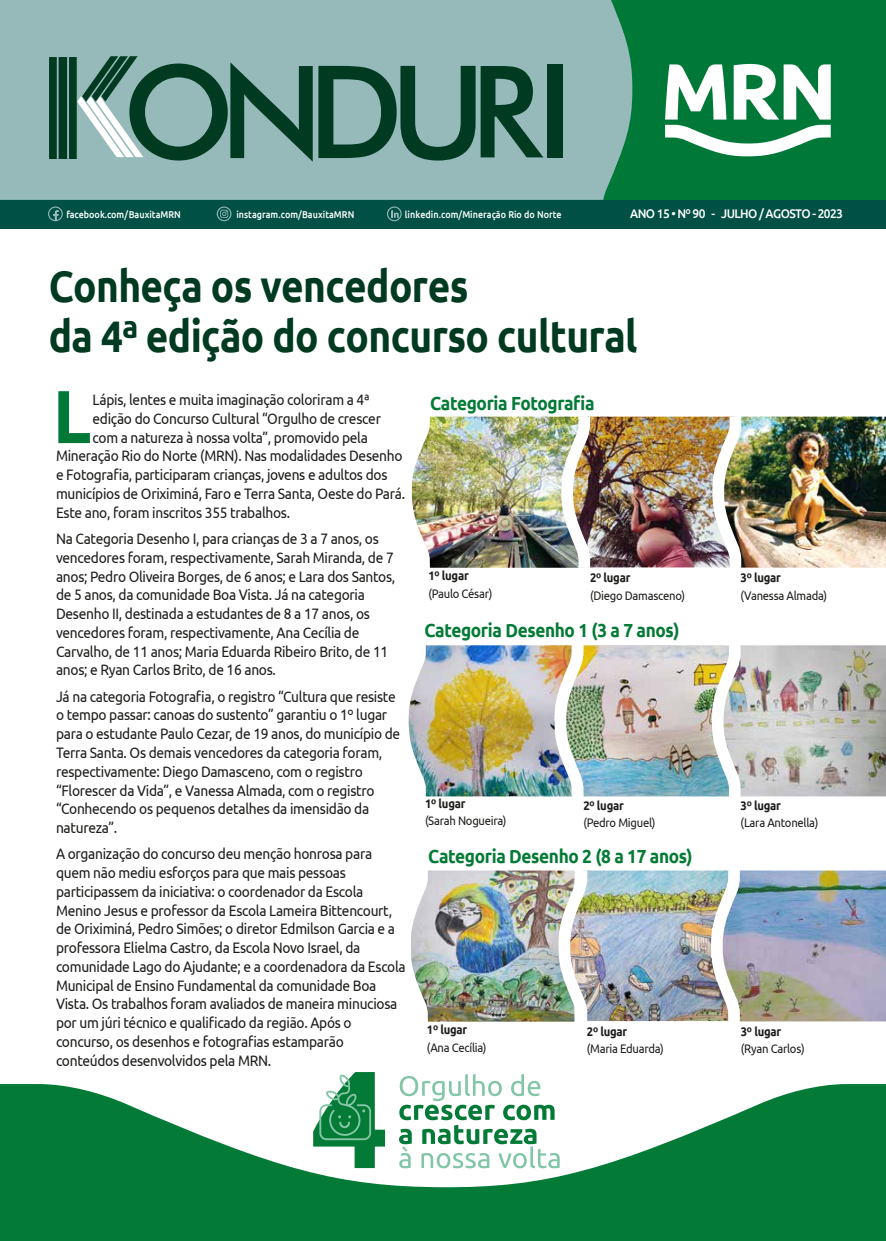
<style>
.page{position:relative;width:886px;height:1241px;background:#fff}
.page>*{position:absolute;margin:0;border:0;box-sizing:border-box;transform-origin:0 0}
.t1{font:700 74.88px "Ubuntu";color:#007938;scale:.91 1}
.t2{font:700 44.12px/50px "Ubuntu";letter-spacing:-.015em;color:#003a21;scale:.88 1}
.t3{font:700 18.88px "Ubuntu";letter-spacing:-.02em;color:#047a37;scale:.91 1}
.t4{font:15.12px/18.8px "Ubuntu";letter-spacing:-.02em;color:#1d1d1b;scale:.91 1}
.t5{font:500 12.5px "Ubuntu";letter-spacing:-.05em;color:#fff;scale:.95 1}
.t6{font:12.38px "Ubuntu";letter-spacing:-.02em;color:#1d1d1b;scale:.91 1}
.t7{font:700 12.38px "Ubuntu";letter-spacing:-.02em;color:#1d1d1b;scale:.91 1}
.t8{font:500 10px "Ubuntu";letter-spacing:.005em;color:#fff;scale:.9 1}
</style>
<div class="page">
<img style="left:409px;top:645px;width:145px;height:151px">
<img style="left:583px;top:645px;width:129px;height:151px">
<img style="left:412px;top:416px;width:149px;height:151px">
<img style="left:590px;top:416px;width:122px;height:151px">
<div style="left:0;top:0;width:886px;height:200px;background:#007938"></div>
<div style="left:0;top:0;width:632px;height:200px;background:#96b9ba"></div>
<svg style="left:665px;top:64px;width:166px;height:92px"></svg>
<div style="left:0;top:200px;width:886px;height:29px;background:#005045"></div>
<div style="left:547px;top:64px;width:15px;height:93px;background:#003a21"></div>
<svg style="left:49px;top:56px;width:426px;height:106px"></svg>
<svg style="left:481px;top:66px;width:62px;height:91px"></svg>
<svg style="left:217px;top:206px;width:14px;height:15px"></svg>
<svg style="left:387px;top:206px;width:15px;height:15px"></svg>
<svg style="left:48px;top:206px;width:15px;height:15px"></svg>
<svg style="left:400px;top:1074px;width:139px;height:9px"></svg>
<svg style="left:339px;top:1072px;width:36px;height:11px"></svg>
<svg style="left:0;top:1083px;width:886px;height:157px;fill:#047a37"></svg>
<img style="left:741px;top:416px;width:145px;height:151px">
<img style="left:712px;top:416px;width:29px;height:151px">
<img style="left:561px;top:416px;width:29px;height:151px">
<img style="left:740px;top:645px;width:146px;height:151px">
<img style="left:712px;top:645px;width:28px;height:151px">
<img style="left:411px;top:870px;width:147px;height:151px">
<img style="left:587px;top:870px;width:124px;height:150px">
<img style="left:740px;top:870px;width:146px;height:151px">
<img style="left:558px;top:870px;width:29px;height:151px">
<img style="left:554px;top:645px;width:29px;height:151px">
<img style="left:711px;top:870px;width:29px;height:151px">
<p class="t8" style="left:66px;top:208px;width:129px">facebook.com/BauxitaMRN</p>
<p class="t8" style="left:236px;top:208px;width:133px">instagram.com/BauxitaMRN</p>
<p class="t8" style="left:405px;top:208px;width:176px">linkedin.com/Mineração Rio do Norte</p>
<p class="t5" style="left:630px;top:205px;width:225px">ANO 15 • Nº 90 - JULHO / AGOSTO - 2023</p>
<h2 class="t2" style="left:49px;top:260px;width:670px">Conheça os vencedores<br>da 4ª edição do concurso cultural</h2>
<h1 class="t1" style="left:53px;top:371px;width:44px">L</h1>
<p class="t3" style="left:430px;top:391px;width:182px">Categoria Fotografia</p>
<p class="t4" style="left:93px;top:390px;width:306px">Lápis, lentes e muita imaginação coloriram a 4ª</p>
<p class="t4" style="left:93px;top:408px;width:318px">edição do Concurso Cultural “Orgulho de crescer</p>
<p class="t4" style="left:93px;top:427px;width:304px">com a natureza à nossa volta”, promovido pela</p>
<p class="t4" style="left:56px;top:446px;width:382px">Mineração Rio do Norte (MRN). Nas modalidades Desenho</p>
<p class="t4" style="left:56px;top:465px;width:366px">e Fotografia, participaram crianças, jovens e adultos dos</p>
<p class="t4" style="left:56px;top:483px;width:385px">municípios de Oriximiná, Faro e Terra Santa, Oeste do Pará.</p>
<p class="t4" style="left:56px;top:502px;width:259px">Este ano, foram inscritos 355 trabalhos.</p>
<p class="t4" style="left:56px;top:528px;width:374px">Na Categoria Desenho I, para crianças de 3 a 7 anos, os vencedores foram, respectivamente, Sarah Miranda, de 7 anos; Pedro Oliveira Borges, de 6 anos; e Lara dos Santos, de 5 anos, da comunidade Boa Vista. Já na categoria Desenho II, destinada a estudantes de 8 a 17 anos, os vencedores foram, respectivamente, Ana Cecília de Carvalho, de 11 anos; Maria Eduarda Ribeiro Brito, de 11 anos; e Ryan Carlos Brito, de 16 anos.</p>
<p class="t4" style="left:56px;top:686px;width:380px">Já na categoria Fotografia, o registro “Cultura que resiste o tempo passar: canoas do sustento” garantiu o 1º lugar para o estudante Paulo Cezar, de 19 anos, do município de Terra Santa. Os demais vencedores da categoria foram, respectivamente: Diego Damasceno, com o registro “Florescer da Vida”, e Vanessa Almada, com o registro “Conhecendo os pequenos detalhes da imensidão da natureza”.</p>
<p class="t4" style="left:56px;top:844px;width:386px">A organização do concurso deu menção honrosa para quem não mediu esforços para que mais pessoas participassem da iniciativa: o coordenador da Escola Menino Jesus e professor da Escola Lameira Bittencourt, de Oriximiná, Pedro Simões; o diretor Edmilson Garcia e a professora Elielma Castro, da Escola Novo Israel, da comunidade Lago do Ajudante; e a coordenadora da Escola Municipal de Ensino Fundamental da comunidade Boa Vista. Os trabalhos foram avaliados de maneira minuciosa por um júri técnico e qualificado da região. Após o concurso, os desenhos e fotografias estamparão conteúdos desenvolvidos pela MRN.</p>
<p class="t7" style="left:428px;top:568px;width:46px">1º lugar</p>
<p class="t6" style="left:428px;top:585px;width:72px">(Paulo César)</p>
<p class="t7" style="left:590px;top:570px;width:46px">2º lugar</p>
<p class="t6" style="left:590px;top:587px;width:106px">(Diego Damasceno)</p>
<p class="t3" style="left:424px;top:618px;width:282px">Categoria Desenho 1 (3 a 7 anos)</p>
<p class="t7" style="left:425px;top:795px;width:46px">1º lugar</p>
<p class="t6" style="left:425px;top:812px;width:91px">(Sarah Nogueira)</p>
<p class="t7" style="left:583px;top:797px;width:46px">2º lugar</p>
<p class="t6" style="left:583px;top:814px;width:81px">(Pedro Miguel)</p>
<p class="t3" style="left:428px;top:845px;width:292px">Categoria Desenho 2 (8 a 17 anos)</p>
<p class="t7" style="left:427px;top:1022px;width:46px">1º lugar</p>
<p class="t6" style="left:427px;top:1039px;width:67px">(Ana Cecília)</p>
<p class="t7" style="left:587px;top:1024px;width:46px">2º lugar</p>
<p class="t6" style="left:587px;top:1041px;width:86px">(Maria Eduarda)</p>
<p class="t7" style="left:740px;top:570px;width:46px">3º lugar</p>
<p class="t6" style="left:740px;top:587px;width:97px">(Vanessa Almada)</p>
<p class="t7" style="left:740px;top:797px;width:46px">3º lugar</p>
<p class="t6" style="left:740px;top:814px;width:87px">(Lara Antonella)</p>
<p class="t7" style="left:741px;top:1024px;width:46px">3º lugar</p>
<p class="t6" style="left:741px;top:1041px;width:72px">(Ryan Carlos)</p>
</div>
